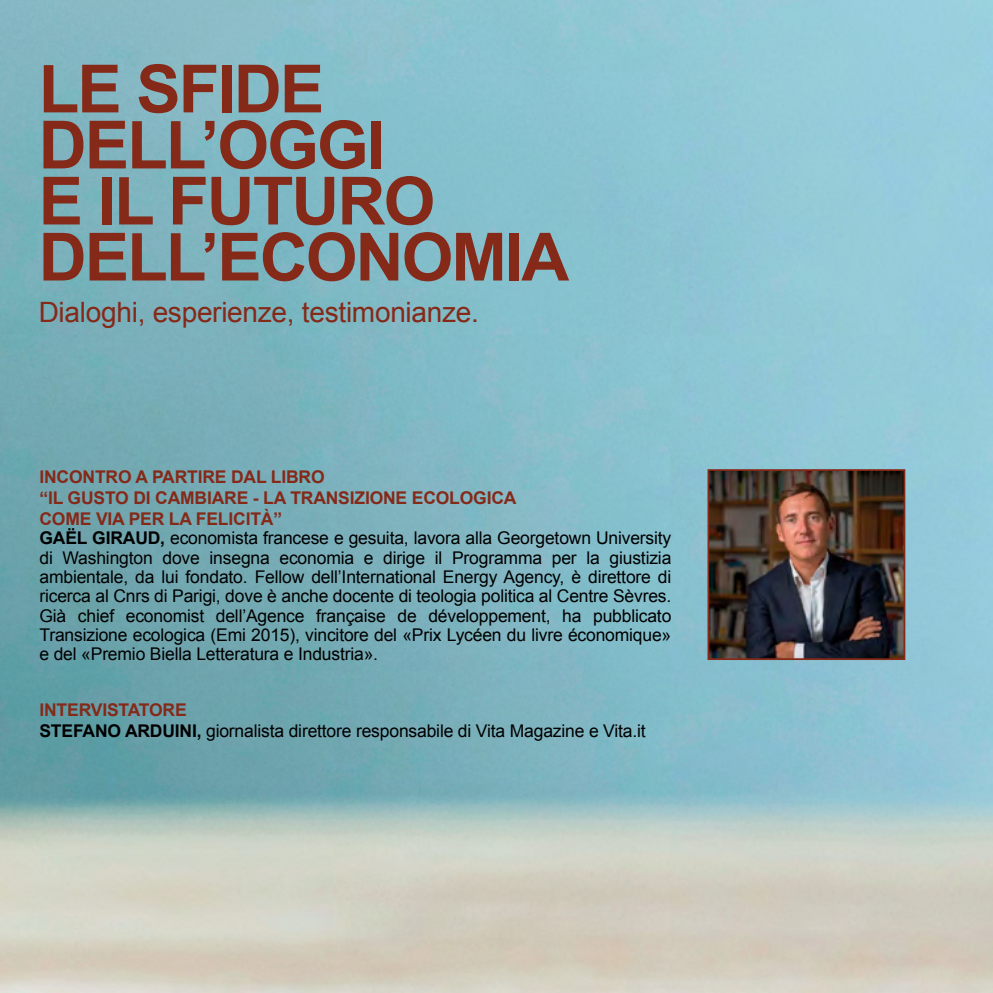
<style>
.page{position:relative;width:993px;height:993px;background:#fff}
.page>*{position:absolute;margin:0;border:0;box-sizing:border-box;transform-origin:0 0}
.t1{font:700 66.5px/56px "Arial";letter-spacing:-.03em;color:#852919}
.t2{font:28px "Arial";letter-spacing:-.01em;color:#852919}
.t3{font:17.5px/19.2px "Arial";letter-spacing:-.01em;color:#000;text-align:justify}
.t4{font:700 17.5px/21px "Arial";letter-spacing:-.01em;color:#852919}
.s1{font-weight:700}
.s2{font-weight:700;color:#852919}
</style>
<div class="page">
<img style="left:0;top:0;width:992px;height:992px">
<img style="left:710px;top:472px;width:192px;height:184px">
<div style="left:707px;top:469px;width:198px;height:190px;border:2px solid #852919"></div>
<h1 class="t1" style="left:39px;top:63px;width:532px">LE SFIDE<br>DELL’OGGI<br>E IL FUTURO<br>DELL’ECONOMIA</h1>
<h2 class="t2" style="left:39px;top:294px;width:441px">Dialoghi, esperienze, testimonianze.</h2>
<p class="t4" style="left:39px;top:467px;width:478px">INCONTRO A PARTIRE DAL LIBRO<br>“IL GUSTO DI CAMBIARE - LA TRANSIZIONE ECOLOGICA<br>COME VIA PER LA FELICITÀ”</p>
<p class="t3" style="left:39px;top:528px;width:633px"><span class="s1">GAËL GIRAUD,</span> economista francese e gesuita, lavora alla Georgetown University di Washington dove insegna economia e dirige il Programma per la giustizia ambientale, da lui fondato. Fellow dell’International Energy Agency, è direttore di ricerca al Cnrs di Parigi, dove è anche docente di teologia politica al Centre Sèvres.<br>Già chief economist dell’Agence française de développement, ha pubblicato Transizione ecologica (Emi 2015), vincitore del «Prix Lycéen du livre économique» e del «Premio Biella Letteratura e Industria».</p>
<p class="t3" style="left:39px;top:699px;width:607px;line-height:21px"><span class="s2">INTERVISTATORE<br></span><span class="s1">STEFANO ARDUINI,</span> giornalista direttore responsabile di Vita Magazine e Vita.it</p>
</div>
